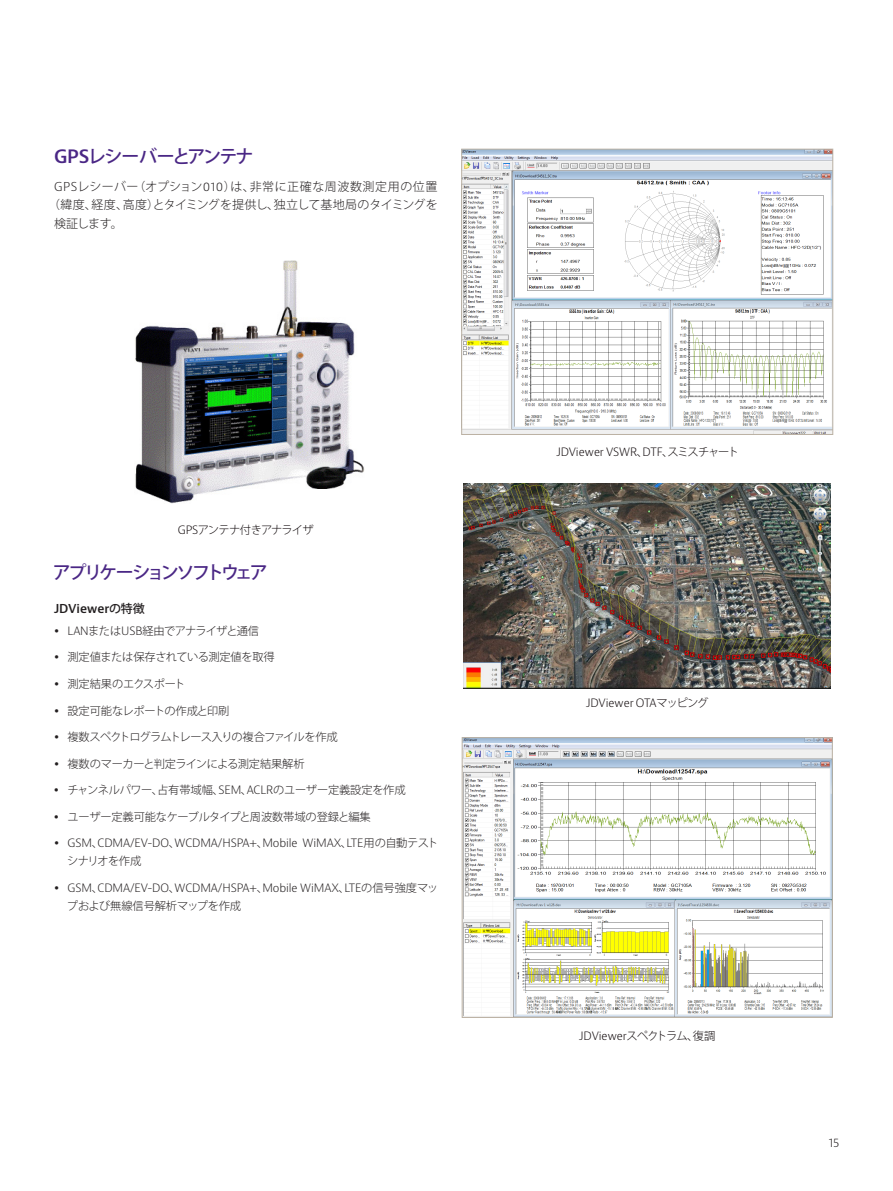
<style>
.page{position:relative;width:893px;height:1191px;background:#fff}
.page>*{position:absolute;margin:0;border:0;box-sizing:border-box;transform-origin:0 0}
.Header_12_16{font:500 18px "Koz Go Pro";letter-spacing:-.16em;color:#4a2785}
.Header_12_16-2{font:500 18px "Koz Go Pro";letter-spacing:-.09em;color:#4a2785}
.Body_text_8_12_5{font:300 12px "Koz Go Pro";letter-spacing:.045em;color:#231f20}
.Body_text_8_12_5-2{font:300 12px "Koz Go Pro";letter-spacing:-.02em;color:#231f20}
.Subhead_1{font:600 12px "Bernino Sans";letter-spacing:-.01em;color:#231f20}
.Body_text_8_12_5-3{font:300 12px "Koz Go Pro";letter-spacing:.015em;color:#231f20}
.t1{font:300 12px "Bernino Sans";color:#231f20}
.t2{font:300 11.25px/18px "Bernino Sans";letter-spacing:-.01em;color:#231f20}
.t3{font:300 11.25px "Koz Go Pro";letter-spacing:-.03em;color:#231f20}
.t4{font:300 11.25px "Bernino Sans";letter-spacing:-.01em;color:#110a0c}
.t5{font:300 11.25px "Koz Go Pro";letter-spacing:-.08em;color:#110a0c}
.t6{font:300 11.25px "Koz Go Pro";letter-spacing:-.08em;color:#231f20}
.t7{font:300 11.25px "Koz Go Pro";letter-spacing:-.055em;color:#231f20}
.t8{font:300 11.25px "Koz Go Pro";letter-spacing:-.01em;color:#231f20}
.s1{font-family:"Bernino Sans";font-weight:600}
.s2{font-family:"Bernino Sans"}
.s3{font-family:"Koz Go Pro";font-weight:500}
.s4{font-family:"Koz Go Pro"}
</style>
<div class="page">
<img style="left:135px;top:260px;width:230px;height:243px">
<img style="left:463px;top:151px;width:368px;height:282px">
<div style="left:461px;top:149px;width:372px;height:286px;border:1px solid #bbb1a3"></div>
<img style="left:464px;top:739px;width:367px;height:276px">
<div style="left:462px;top:737px;width:371px;height:280px;border:1px solid #bbb1a3"></div>
<img style="left:464px;top:483px;width:366px;height:206px">
<p class="Header_12_16-2" style="left:54px;top:145px;width:201px"><span class="s1">GPS</span>レシーバーとアンテナ</p>
<p class="Body_text_8_12_5" style="left:54px;top:178px;width:385px"><span class="s2">GPS</span>レシーバー（オプション<span class="s2">010</span>）は、非常に正確な周波数測定用の位置</p>
<p class="Body_text_8_12_5-2" style="left:48px;top:197px;width:391px">（緯度、経度、高度）とタイミングを提供し、独立して基地局のタイミングを</p>
<p class="Body_text_8_12_5-3" style="left:54px;top:216px;width:70px">検証します。</p>
<p class="t5" style="left:178px;top:522px;width:137px"><span class="s2">GPS</span>アンテナ付きアナライザ</p>
<p class="Header_12_16" style="left:53px;top:561px;width:216px">アプリケーションソフトウェア</p>
<p class="Subhead_1" style="left:54px;top:600px;width:92px">JDViewer<span class="s3">の特徴</span></p>
<p class="t7" style="left:68px;top:623px;width:193px"><span class="s2">LAN</span>または<span class="s2">USB</span>経由でアナライザと通信</p>
<p class="t3" style="left:68px;top:650px;width:209px">測定値または保存されている測定値を取得</p>
<p class="t3" style="left:68px;top:676px;width:119px">測定結果のエクスポート</p>
<p class="t8" style="left:68px;top:703px;width:163px">設定可能なレポートの作成と印刷</p>
<p class="t6" style="left:68px;top:729px;width:272px">複数スペクトログラムトレース入りの複合ファイルを作成</p>
<p class="t3" style="left:68px;top:756px;width:239px">複数のマーカーと判定ラインによる測定結果解析</p>
<p class="t3" style="left:67px;top:782px;width:340px">チャンネルパワー、占有帯域幅、<span class="s2">SEM</span>、<span class="s2">ACLR</span>のユーザー定義設定を作成</p>
<p class="t3" style="left:67px;top:809px;width:305px">ユーザー定義可能なケーブルタイプと周波数帯域の登録と編集</p>
<p class="t2" style="left:67px;top:834px;width:373px">GSM<span class="s4">、</span>CDMA/EV-DO<span class="s4">、</span>WCDMA/HSPA<span class="s4">+、</span>Mobile WiMAX<span class="s4">、</span>LTE<span class="s4">用の自動テストシナリオを作成</span></p>
<p class="t2" style="left:67px;top:878px;width:373px">GSM<span class="s4">、</span>CDMA/EV-DO<span class="s4">、</span>WCDMA/HSPA<span class="s4">+、</span>Mobile WiMAX<span class="s4">、</span>LTE<span class="s4">の信号強度マップおよび無線信号解析マップを作成</span></p>
<p class="t4" style="left:556px;top:444px;width:184px">JDViewer VSWR<span class="s4">、</span>DTF<span class="s4">、スミスチャート</span></p>
<p class="t4" style="left:586px;top:696px;width:124px">JDViewer OTA<span class="s4">マッピング</span></p>
<p class="t5" style="left:579px;top:1028px;width:138px"><span class="s2">JDViewer</span>スペクトラム、復調</p>
<p class="t1" style="left:829px;top:1134px;width:12px">15</p>
</div>
